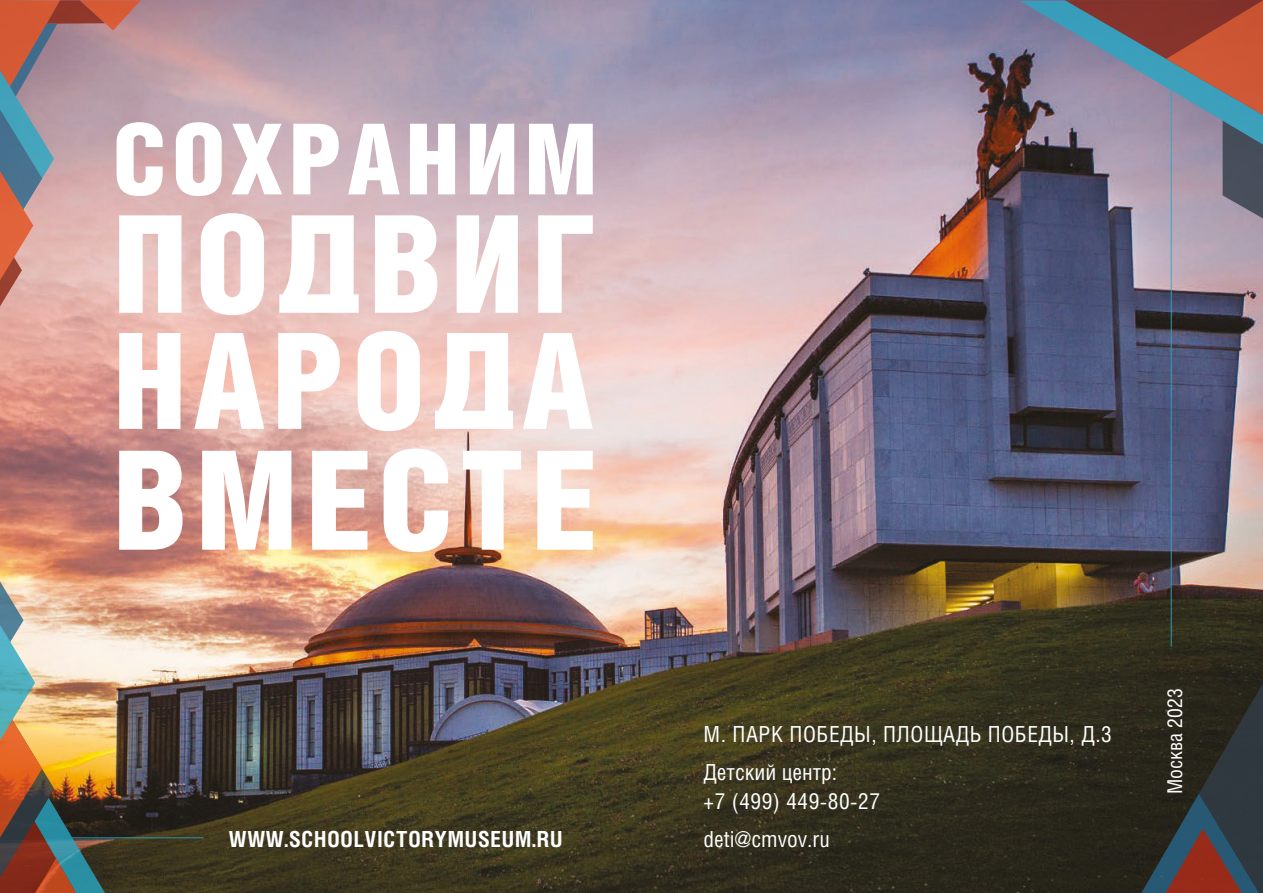
<style>
.page{position:relative;width:1263px;height:893px;background:#fff}
.page>*{position:absolute;margin:0;border:0;box-sizing:border-box;transform-origin:0 0}
.t1{font:22.2px "Helios Cond C";letter-spacing:.025em;color:#fff}
.t2{font:22.2px/29px "Helios Cond C";color:#fff}
.t3{font:700 22.2px "Helios Cond C";color:#fff}
.t4{font:20.4px "Helios Cond C";color:#fff}
</style>
<div class="page">
<img style="left:0;top:0;width:1263px;height:893px">
<svg style="left:529px;top:124px;width:64px;height:70px"></svg>
<svg style="left:538px;top:215px;width:55px;height:98px"></svg>
<svg style="left:119px;top:333px;width:61px;height:96px"></svg>
<svg style="left:194px;top:333px;width:70px;height:96px"></svg>
<svg style="left:278px;top:333px;width:62px;height:96px"></svg>
<svg style="left:358px;top:331px;width:62px;height:100px"></svg>
<svg style="left:435px;top:333px;width:78px;height:96px"></svg>
<svg style="left:523px;top:333px;width:70px;height:96px"></svg>
<svg style="left:119px;top:451px;width:64px;height:99px"></svg>
<svg style="left:202px;top:451px;width:89px;height:99px"></svg>
<svg style="left:312px;top:451px;width:55px;height:99px"></svg>
<svg style="left:384px;top:449px;width:64px;height:103px"></svg>
<svg style="left:463px;top:451px;width:58px;height:99px"></svg>
<svg style="left:537px;top:451px;width:56px;height:99px"></svg>
<svg style="left:1140px;top:683px;width:123px;height:210px;background:#34312f"></svg>
<img style="left:0;top:579px;width:106px;height:314px">
<svg style="left:1020px;top:0;width:243px;height:219px;background:#82727f"></svg>
<svg style="left:0;top:0;width:518px;height:315px"></svg>
<hr style="left:1171px;top:82px;width:1px;height:565px;background:#28a8c4">
<hr style="left:69px;top:837px;width:134px;height:1px;background:#28a8c4">
<p class="t3" style="left:229px;top:826px;width:335px">WWW.SCHOOLVICTORYMUSEUM.RU</p>
<p class="t1" style="left:703px;top:720px;width:410px">М. ПАРК ПОБЕДЫ, ПЛОЩАДЬ ПОБЕДЫ, Д.3</p>
<p class="t2" style="left:703px;top:757px;width:178px">Детский центр:<br>+7 (499) 449-80-27</p>
<p class="t1" style="left:703px;top:826px;width:128px">deti@cmvov.ru</p>
<p class="t4" style="left:1163px;top:794px;width:107px;rotate:-90deg">Москва 2023</p>
</div>
